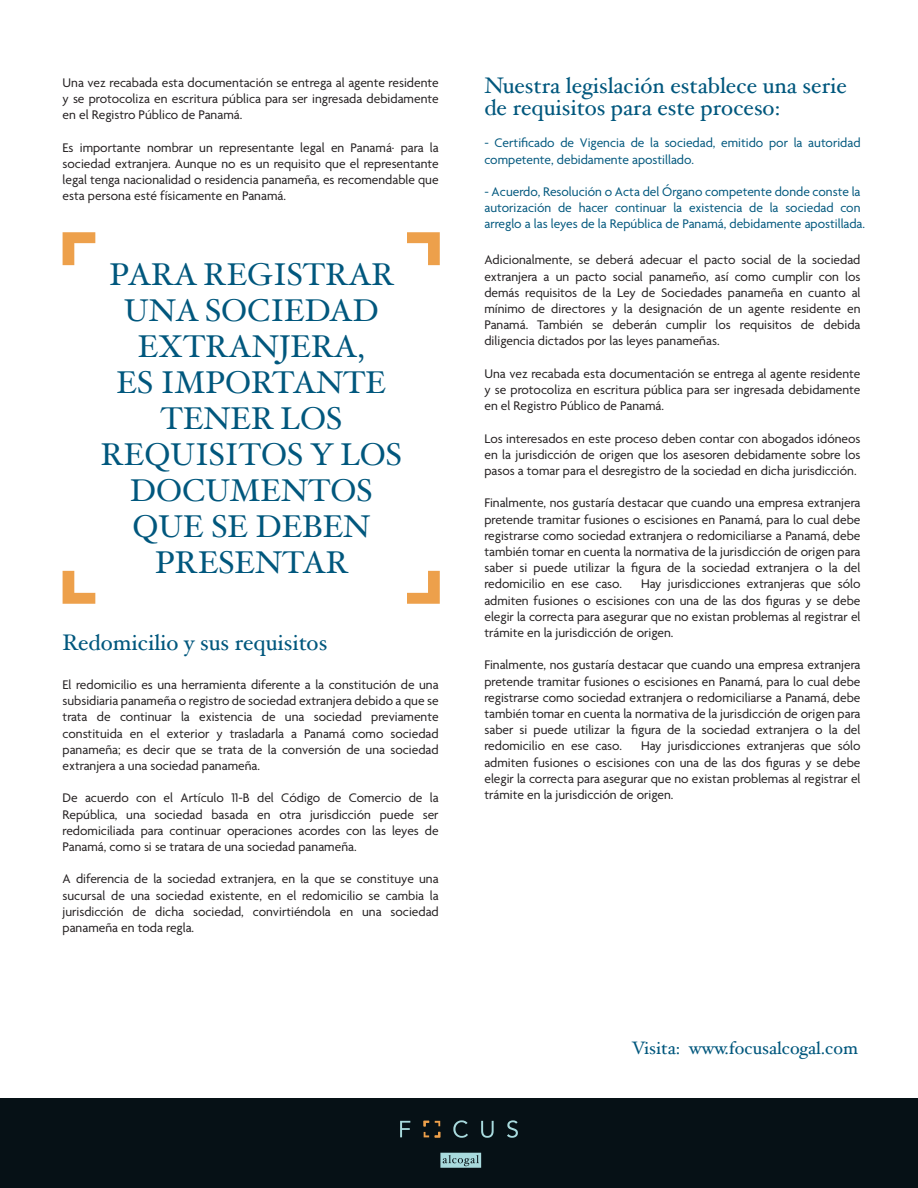
<style>
.page{position:relative;width:918px;height:1188px;background:#fff}
.page>*{position:absolute;margin:0;border:0;box-sizing:border-box;transform-origin:0 0}
.t1{font:31.5px/36px "Hoefler Text";color:#00577d;text-align:center}
.t2{font:22.5px/22.5px "Hoefler Text";color:#00577d}
.t3{font:18px "Hoefler Text";color:#00577d}
.t4{font:13.5px/16.2px "Agenda";color:#231f20;text-align:justify}
.t5{font:13.5px/16.2px "Agenda";color:#00577d}
</style>
<div class="page">
<div style="left:0;top:1099px;width:918px;height:89px;background:#061116"></div>
<svg style="left:440px;top:1153px;width:41px;height:15px"></svg>
<svg style="left:400px;top:1121px;width:10px;height:16px"></svg>
<svg style="left:453px;top:1120px;width:15px;height:18px"></svg>
<svg style="left:481px;top:1121px;width:13px;height:17px"></svg>
<svg style="left:507px;top:1120px;width:11px;height:18px"></svg>
<svg style="left:424px;top:1121px;width:5px;height:5px"></svg>
<svg style="left:435px;top:1132px;width:5px;height:5px"></svg>
<svg style="left:424px;top:1132px;width:5px;height:5px"></svg>
<svg style="left:435px;top:1121px;width:5px;height:5px"></svg>
<svg style="left:63px;top:232px;width:32px;height:33px"></svg>
<svg style="left:407px;top:571px;width:33px;height:33px"></svg>
<svg style="left:407px;top:232px;width:33px;height:33px"></svg>
<svg style="left:63px;top:571px;width:32px;height:33px"></svg>
<p class="t4" style="left:63px;top:75px;width:378px">Una vez recabada esta documentación se entrega al agente residente y se protocoliza en escritura pública para ser ingresada debidamente en el Registro Público de Panamá.</p>
<p class="t4" style="left:63px;top:140px;width:378px">Es importante nombrar un representante legal en Panamá· para la sociedad extranjera. Aunque no es un requisito que el representante legal tenga nacionalidad o residencia panameña, es recomendable que esta persona esté físicamente en Panamá.</p>
<h1 class="t1" style="left:101px;top:257px;width:303px">PARA REGISTRAR<br>UNA SOCIEDAD<br>EXTRANJERA,<br>ES IMPORTANTE<br>TENER LOS<br>REQUISITOS Y LOS<br>DOCUMENTOS<br>QUE SE DEBEN<br>PRESENTAR</h1>
<h2 class="t2" style="left:63px;top:631px;width:266px">Redomicilio y sus requisitos</h2>
<p class="t4" style="left:63px;top:677px;width:378px">El redomicilio es una herramienta diferente a la constitución de una subsidiaria panameña o registro de sociedad extranjera debido a que se trata de continuar la existencia de una sociedad previamente constituida en el exterior y trasladarla a Panamá como sociedad panameña; es decir que se trata de la conversión de una sociedad extranjera a una sociedad panameña.</p>
<p class="t4" style="left:63px;top:791px;width:378px">De acuerdo con el Artículo 11-B del Código de Comercio de la República, una sociedad basada en otra jurisdicción puede ser redomiciliada para continuar operaciones acordes con las leyes de Panamá, como si se tratara de una sociedad panameña.</p>
<p class="t4" style="left:63px;top:872px;width:378px">A diferencia de la sociedad extranjera, en la que se constituye una sucursal de una sociedad existente, en el redomicilio se cambia la jurisdicción de dicha sociedad, convirtiéndola en una sociedad panameña en toda regla.</p>
<h2 class="t2" style="left:484px;top:74px;width:364px">Nuestra legislación establece una serie de requisitos para este proceso:</h2>
<p class="t5" style="left:484px;top:136px;width:378px">- Certificado de Vigencia de la sociedad, emitido por la autoridad competente, debidamente apostillado.</p>
<p class="t5" style="left:484px;top:184px;width:382px">- Acuerdo, Resolución o Acta del Órgano competente donde conste la autorización de hacer continuar la existencia de la sociedad con arreglo a las leyes de la República de Panamá, debidamente apostillada.</p>
<p class="t4" style="left:484px;top:253px;width:378px">Adicionalmente, se deberá adecuar el pacto social de la sociedad extranjera a un pacto social panameño, así como cumplir con los demás requisitos de la Ley de Sociedades panameña en cuanto al mínimo de directores y la designación de un agente residente en Panamá. También se deberán cumplir los requisitos de debida diligencia dictados por las leyes panameñas.</p>
<p class="t4" style="left:484px;top:366px;width:378px">Una vez recabada esta documentación se entrega al agente residente y se protocoliza en escritura pública para ser ingresada debidamente en el Registro Público de Panamá.</p>
<p class="t4" style="left:484px;top:431px;width:378px">Los interesados en este proceso deben contar con abogados idóneos en la jurisdicción de origen que los asesoren debidamente sobre los pasos a tomar para el desregistro de la sociedad en dicha jurisdicción.</p>
<p class="t4" style="left:484px;top:496px;width:378px">Finalmente, nos gustaría destacar que cuando una empresa extranjera pretende tramitar fusiones o escisiones en Panamá, para lo cual debe registrarse como sociedad extranjera o redomiciliarse a Panamá, debe también tomar en cuenta la normativa de la jurisdicción de origen para saber si puede utilizar la figura de la sociedad extranjera o la del redomicilio en ese caso.</p>
<p class="t4" style="left:484px;top:577px;width:378px;text-indent:157px">Hay jurisdicciones extranjeras que sólo admiten fusiones o escisiones con una de las dos figuras y se debe elegir la correcta para asegurar que no existan problemas al registrar el trámite en la jurisdicción de origen.</p>
<p class="t4" style="left:484px;top:658px;width:378px">Finalmente, nos gustaría destacar que cuando una empresa extranjera pretende tramitar fusiones o escisiones en Panamá, para lo cual debe registrarse como sociedad extranjera o redomiciliarse a Panamá, debe también tomar en cuenta la normativa de la jurisdicción de origen para saber si puede utilizar la figura de la sociedad extranjera o la del redomicilio en ese caso.</p>
<p class="t4" style="left:484px;top:739px;width:378px;text-indent:157px">Hay jurisdicciones extranjeras que sólo admiten fusiones o escisiones con una de las dos figuras y se debe elegir la correcta para asegurar que no existan problemas al registrar el trámite en la jurisdicción de origen.</p>
<h3 class="t3" style="left:632px;top:1037px;width:228px">Visita: www.focusalcogal.com</h3>
</div>
